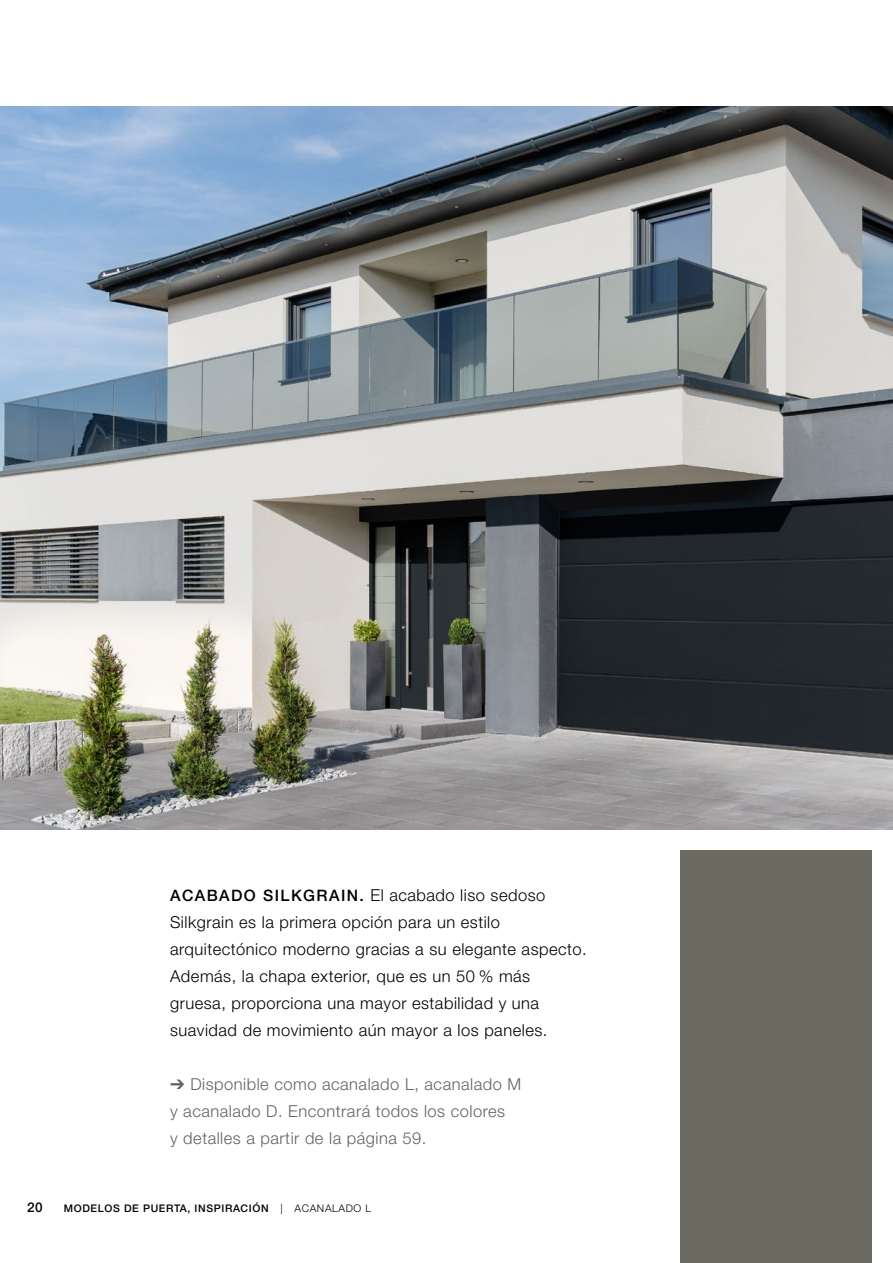
<style>
.page{position:relative;width:893px;height:1263px;background:#fff}
.page>*{position:absolute;margin:0;border:0;box-sizing:border-box;transform-origin:0 0}
.t1{font:300 16.5px/27px "Hoermann Helvetica Neue";letter-spacing:.03em;color:#000}
.t2{font:300 16.5px/27px "Hoermann Helvetica Neue";letter-spacing:.03em;color:#646363}
.t3{font:500 13.5px "Hoermann Helvetica Neue";color:#000}
.t4{font:500 10.5px "Hoermann Helvetica Neue";letter-spacing:.06em;color:#000}
.s1{font-weight:500;font-size:15.75px}
.s2{font-weight:300}
</style>
<div class="page">
<img style="left:0;top:106px;width:893px;height:723px">
<div style="left:680px;top:850px;width:192px;height:413px;background:#6b6a61"></div>
<p class="t1" style="left:170px;top:880px;width:418px"><span class="s1">ACABADO SILKGRAIN.</span> El acabado liso sedoso Silkgrain es la primera opción para un estilo arquitectónico moderno gracias a su elegante aspecto.<br>Además, la chapa exterior, que es un 50 % más gruesa, proporciona una mayor estabilidad y una suavidad de movimiento aún mayor a los paneles.</p>
<p class="t2" style="left:170px;top:1069px;width:353px">➔ Disponible como acanalado L, acanalado M y acanalado D. Encontrará todos los colores<br>y detalles a partir de la página 59.</p>
<p class="t3" style="left:27px;top:1198px;width:17px">20</p>
<p class="t4" style="left:64px;top:1201px;width:309px">MODELOS DE PUERTA, INSPIRACIÓN <span class="s2">| ACANALADO L</span></p>
</div>
